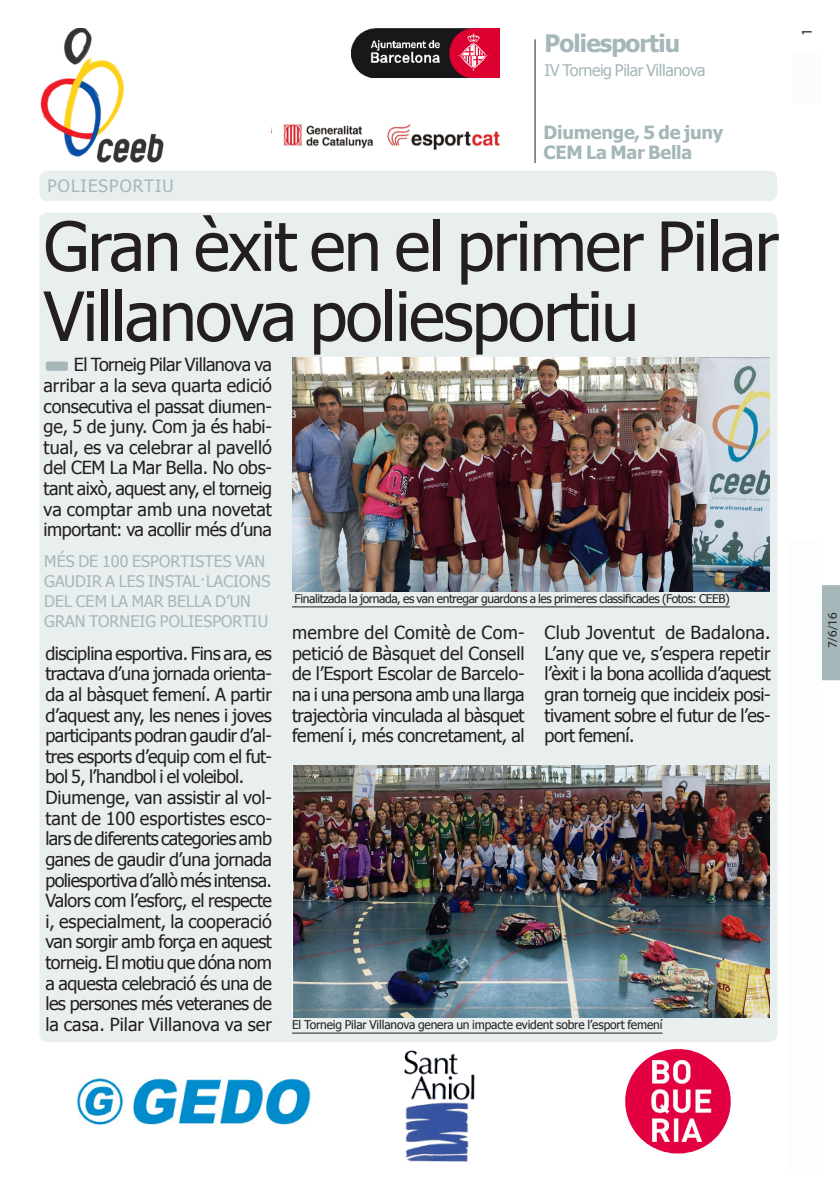
<style>
.page{position:relative;width:840px;height:1191px;background:#fff}
.page>*{position:absolute;margin:0;border:0;box-sizing:border-box;transform-origin:0 0}
.totc_TITULAR-noti-31{font:68px/70px "Tahoma";letter-spacing:-.025em;color:#231f20}
.t1{font:700 24px "Tahoma";letter-spacing:-.035em;color:#a5b7b9}
.t2{font:700 18.2px "Tahoma";letter-spacing:-.015em;color:#a5b7b9}
.totc_TEXT_BASE{font:18px/20.6px "Tahoma";letter-spacing:-.025em;color:#231f20;text-align:justify}
.totc_EPÍGRAF{font:17px "Tahoma";letter-spacing:.065em;color:#a5b7b9}
.totc_EPÍGRAF-2{font:16px/20px "Tahoma";letter-spacing:.005em;color:#a5b7b9}
.totc_EPÍGRAF-3{font:16px "Tahoma";letter-spacing:-.025em;color:#a5b7b9}
.t3{font:15px "Myriad Pro";color:#231f20}
.totc_FRASE_noti-càrr{font:13px "Myriad Pro";color:#231f20}
.totc_PEU_FOTO{font:12px "Tahoma";letter-spacing:-.035em;color:#231f20}
.totc_PEU_FOTO-2{font:12px "Tahoma";letter-spacing:-.015em;color:#231f20}
</style>
<div class="page">
<div style="left:822px;top:585px;width:17px;height:95px;background:#a5b7b9"></div>
<div style="left:39px;top:213px;width:737px;height:829px;background:#e9eeef;border-radius:8px"></div>
<div style="left:39px;top:171px;width:737px;height:30px;background:#e9eeef;border-radius:8px"></div>
<img style="left:292px;top:357px;width:477px;height:234px">
<hr style="left:292px;top:606px;width:437px;height:1px;background:#231f20">
<hr style="left:534px;top:39px;width:1px;height:124px;background:#231f20">
<div style="left:787px;top:540px;width:34px;height:629px;background:#fbfdfe"></div>
<div style="left:793px;top:50px;width:28px;height:54px;background:#fbfdfc"></div>
<img style="left:351px;top:28px;width:148px;height:50px">
<img style="left:283px;top:124px;width:217px;height:26px">
<img style="left:40px;top:28px;width:124px;height:134px">
<img style="left:293px;top:765px;width:475px;height:252px">
<hr style="left:292px;top:1032px;width:370px;height:1px;background:#231f20">
<div style="left:46px;top:361px;width:22px;height:10px;background:#a5b7b9;border-radius:2px"></div>
<img style="left:77px;top:1078px;width:234px;height:47px">
<img style="left:625px;top:1048px;width:106px;height:106px">
<img style="left:404px;top:1050px;width:71px;height:111px">
<p class="t1" style="left:544px;top:27px;width:137px">Poliesportiu</p>
<p class="totc_EPÍGRAF-3" style="left:544px;top:60px;width:162px">IV Torneig Pilar Villanova</p>
<p class="totc_EPÍGRAF" style="left:47px;top:174px;width:128px">POLIESPORTIU</p>
<p class="t2" style="left:543px;top:119px;width:181px">Diumenge, 5 de juny</p>
<p class="t2" style="left:543px;top:140px;width:150px">CEM La Mar Bella</p>
<p class="totc_TITULAR-noti-31" style="left:44px;top:215px;width:736px">Gran èxit en el primer Pilar<br>Villanova poliesportiu</p>
<p class="totc_TEXT_BASE" style="left:44px;top:355px;width:230px;text-indent:30px">El Torneig Pilar Villanova va arribar a la seva quarta edició consecutiva el passat diumen&shy;ge, 5 de juny. Com ja és habi&shy;tual, es va celebrar al pavelló del CEM La Mar Bella. No obs&shy;tant això, aquest any, el torneig va comptar amb una novetat important: va acollir més d’una</p>
<p class="totc_EPÍGRAF-2" style="left:44px;top:552px;width:227px">MÉS DE 100 ESPORTISTES VAN<br>GAUDIR A LES INSTAL·LACIONS<br>DEL CEM LA MAR BELLA D’UN<br>GRAN TORNEIG POLIESPORTIU</p>
<p class="totc_TEXT_BASE" style="left:45px;top:644px;width:228px">disciplina esportiva. Fins ara, es tractava d’una jornada orienta&shy;da al bàsquet femení. A partir d’aquest any, les nenes i joves participants podran gaudir d’al&shy;tres esports d’equip com el fut&shy;bol 5, l’handbol i el voleibol.</p>
<p class="totc_TEXT_BASE" style="left:45px;top:788px;width:228px">Diumenge, van assistir al vol&shy;tant de 100 esportistes esco&shy;lars de diferents categories amb ganes de gaudir d’una jornada poliesportiva d’allò més intensa.<br>Valors com l’esforç, el respecte i, especialment, la cooperació van sorgir amb força en aquest torneig. El motiu que dóna nom a aquesta celebració és una de les persones més veteranes de la casa. Pilar Villanova va ser</p>
<p class="totc_PEU_FOTO" style="left:294px;top:590px;width:436px">Finalitzada la jornada, es van entregar guardons a les primeres classificades (Fotos: CEEB)</p>
<p class="totc_TEXT_BASE" style="left:292px;top:623px;width:234px">membre del Comitè de Com&shy;petició de Bàsquet del Consell de l’Esport Escolar de Barcelo&shy;na i una persona amb una llarga trajectòria vinculada al bàsquet femení i, més concretament, al</p>
<p class="totc_TEXT_BASE" style="left:544px;top:623px;width:227px">Club Joventut de Badalona.<br>L’any que ve, s’espera repetir l’èxit i la bona acollida d’aquest gran torneig que incideix posi&shy;tivament sobre el futur de l’es&shy;port femení.</p>
<p class="totc_PEU_FOTO-2" style="left:292px;top:1016px;width:372px">El Torneig Pilar Villanova genera un impacte evident sobre l’esport femení</p>
<p class="t3" style="left:797px;top:36px;width:9px;rotate:-90deg">1</p>
<p class="totc_FRASE_noti-càrr" style="left:824px;top:648px;width:38px;rotate:-90deg">7/6/16</p>
</div>
